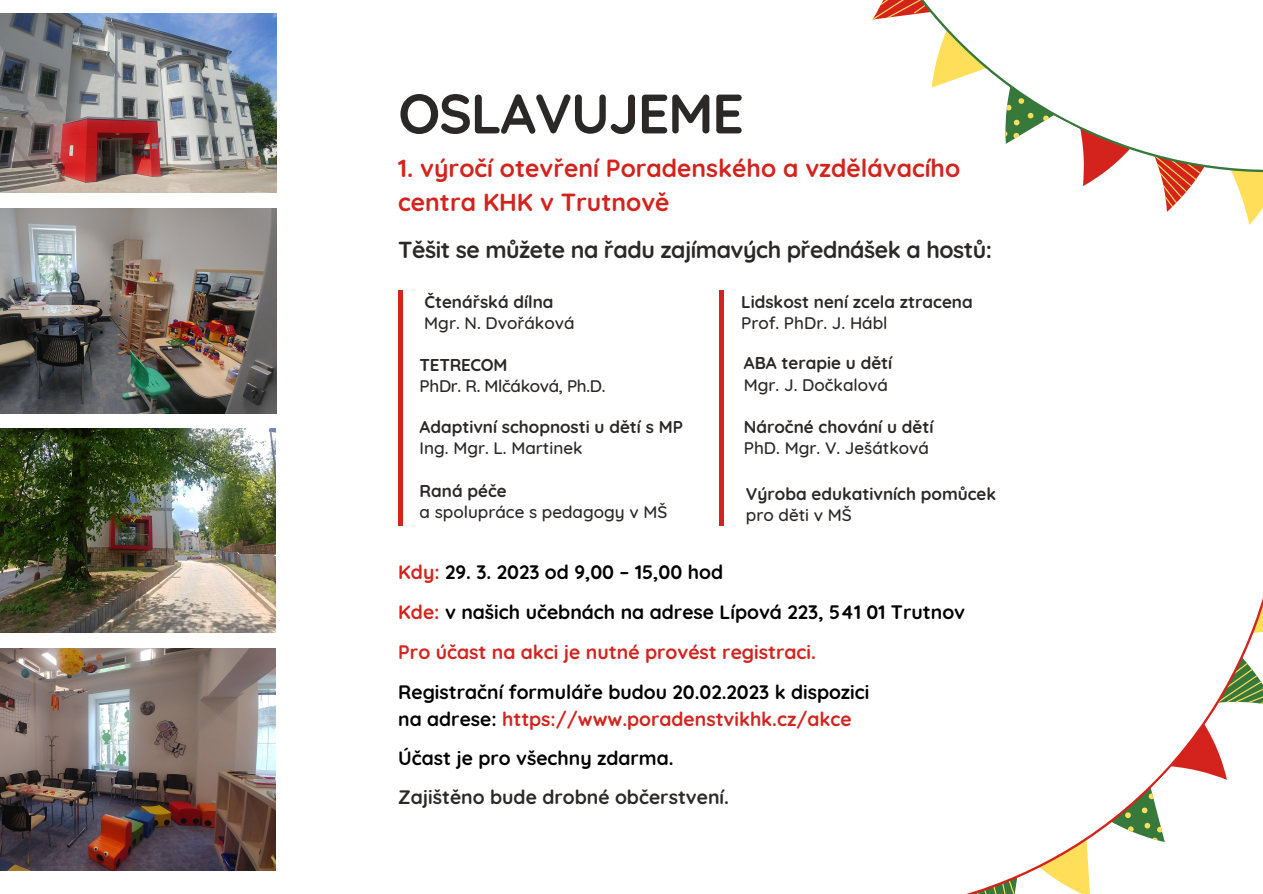
<style>
.page{position:relative;width:1263px;height:894px;background:#fff}
.page>*{position:absolute;margin:0;border:0;box-sizing:border-box;transform-origin:0 0}
.t1{font:700 55.5px "Quicksand";letter-spacing:-.025em;color:#2b2928}
.t2{font:700 24.75px/33.8px "Quicksand";color:#d4231d}
.t3{font:700 23.1px "Quicksand";letter-spacing:-.02em;color:#2b2928}
.t4{font:700 19.35px/39.8px "Quicksand";color:#000}
.t5{font:700 19.35px "Quicksand";color:#2b2928}
.t6{font:700 17.1px "Quicksand";color:#2b2928}
.t7{font:500 17.1px "Quicksand";color:#2b2928}
.t8{font:500 17.1px "Quicksand";letter-spacing:-.02em;color:#2b2928}
.t9{font:700 17.1px "Quicksand";letter-spacing:-.02em;color:#2b2928}
.s1{color:#d4231d}
</style>
<div class="page">
<img style="left:0;top:14px;width:276px;height:179px">
<img style="left:0;top:209px;width:276px;height:204px">
<img style="left:0;top:428px;width:276px;height:204px">
<img style="left:0;top:648px;width:276px;height:222px">
<hr style="left:398px;top:290px;width:4px;height:235px;background:#d4231d">
<div style="left:719px;top:290px;width:5px;height:235px;background:#d4231d"></div>
<svg style="left:872px;top:0;width:391px;height:225px"></svg>
<svg style="left:969px;top:598px;width:294px;height:295px"></svg>
<h1 class="t1" style="left:398px;top:78px;width:347px">OSLAVUJEME</h1>
<p class="t2" style="left:398px;top:151px;width:563px">1. výročí otevření Poradenského a vzdělávacího centra KHK v Trutnově</p>
<p class="t3" style="left:398px;top:234px;width:595px">Těšit se můžete na řadu zajímavých přednášek a hostů:</p>
<p class="t6" style="left:424px;top:291px;width:131px">Čtenářská dílna</p>
<p class="t7" style="left:424px;top:312px;width:152px">Mgr. N. Dvořáková</p>
<p class="t9" style="left:420px;top:354px;width:89px">TETRECOM</p>
<p class="t8" style="left:420px;top:375px;width:188px">PhDr. R. Mlčáková, Ph.D.</p>
<p class="t6" style="left:420px;top:416px;width:265px">Adaptivní schopnosti u dětí s MP</p>
<p class="t7" style="left:420px;top:437px;width:164px">Ing. Mgr. L. Martinek</p>
<p class="t6" style="left:420px;top:479px;width:89px">Raná péče</p>
<p class="t7" style="left:420px;top:500px;width:249px">a spolupráce s pedagogy v MŠ</p>
<p class="t4" style="left:398px;top:552px;width:326px"><span class="s1">Kdy:</span> 29. 3. 2023 od 9,00 – 15,00 hod</p>
<p class="t6" style="left:741px;top:291px;width:233px">Lidskost není zcela ztracena</p>
<p class="t7" style="left:741px;top:312px;width:148px">Prof. PhDr. J. Hábl</p>
<p class="t6" style="left:744px;top:352px;width:150px">ABA terapie u dětí</p>
<p class="t7" style="left:744px;top:373px;width:146px">Mgr. J. Dočkalová</p>
<p class="t6" style="left:744px;top:415px;width:191px">Náročné chování u dětí</p>
<p class="t7" style="left:744px;top:437px;width:187px">PhD. Mgr. V. Ješátková</p>
<p class="t6" style="left:746px;top:482px;width:252px">Výroba edukativních pomůcek</p>
<p class="t7" style="left:746px;top:504px;width:108px">pro děti v MŠ</p>
<p class="t4" style="left:398px;top:591px;width:568px"><span class="s1">Kde:</span> v našich učebnách na adrese Lípová 223, 541 01 Trutnov<br><span class="s1">Pro účast na akci je nutné provést registraci.</span></p>
<p class="t4" style="left:398px;top:677px;width:473px;line-height:27px">Registrační formuláře budou 20.02.2023 k dispozici na adrese: <span class="s1">https://www.poradenstvikhk.cz/akce</span></p>
<p class="t4" style="left:398px;top:737px;width:277px">Účast je pro všechny zdarma.</p>
<p class="t5" style="left:398px;top:784px;width:332px">Zajištěno bude drobné občerstvení.</p>
</div>
